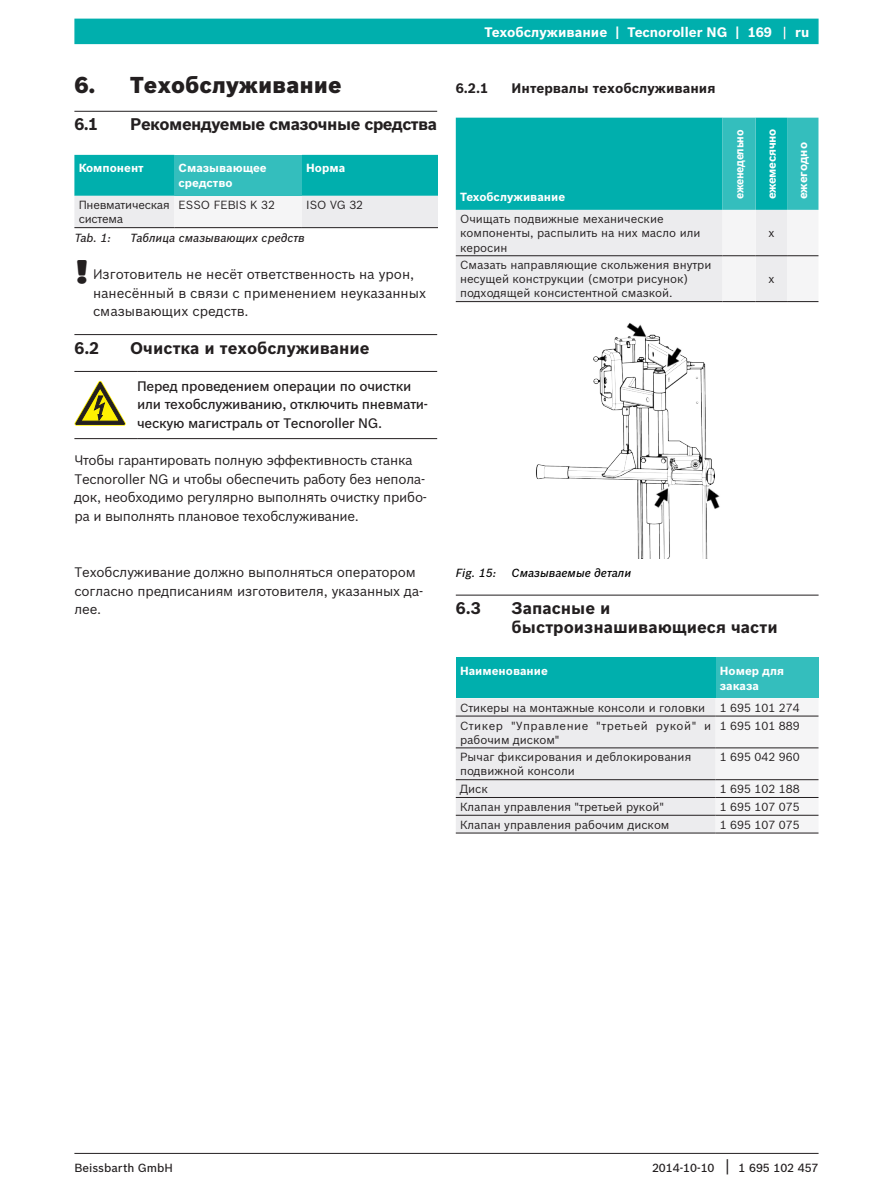
<style>
.page{position:relative;width:893px;height:1191px;background:#fff}
.page>*{position:absolute;margin:0;border:0;box-sizing:border-box;transform-origin:0 0}
.t1{font:900 22.5px "Bosch Sans";color:#231f20}
.t2{font:700 16.5px/18.6px "Bosch Sans";color:#231f20}
.t3{font:700 16.5px "Bosch Sans";letter-spacing:-.03em;color:#231f20}
.Bodytext_0-0{font:13.5px/18.6px "Bosch Sans";letter-spacing:-.01em;color:#231f20}
.Warning2Danger_0-0{font:500 13.5px/18.6px "Bosch Sans";letter-spacing:-.02em;color:#231f20}
.t4{font:700 13.5px "Bosch Sans";color:#fff}
.t5{font:700 13.5px "Bosch Sans";color:#231f20}
.TableContent_0-0{font:11.55px/14.1px "Bosch Sans";color:#231f20}
.TableHeader_0-0{font:700 11.55px/14.9px "Bosch Sans";color:#fff}
.TableContent_0-0-2{font:11.55px/14.1px "Bosch Sans";letter-spacing:.045em;color:#231f20}
.t6{font:500 11.55px "Bosch Sans";color:#231f20}
.t7{font:italic 500 11.55px "Bosch Sans";color:#231f20}
.t8{font:italic 500 11.55px "Bosch Sans";color:#000}
.TableContent_0-0-3{font:11.55px/14.1px "Bosch Sans";letter-spacing:-.02em;color:#231f20}
.TableHeader_0-0-2{font:700 11.55px "Bosch Sans";letter-spacing:-.03em;color:#fff;scale:.92 1}
.TableHeader_0-0-3{font:700 11.55px "Bosch Sans";letter-spacing:-.03em;color:#fff}
.s1{font-family:"AA Diagnostics";font-size:16.5px}
.s2{font-weight:400;font-size:16.5px}
</style>
<div class="page">
<hr style="left:74px;top:1153px;width:745px;height:1px;background:#231f20">
<div style="left:74px;top:19px;width:745px;height:25px;background:#00afad"></div>
<svg style="left:784px;top:27px;width:1px;height:12px"></svg>
<hr style="left:74px;top:111px;width:363px;height:1px;background:#231f20">
<hr style="left:74px;top:334px;width:363px;height:1px;background:#231f20">
<svg style="left:74px;top:155px;width:364px;height:72px;background:#5ac6c6"></svg>
<div style="left:174px;top:196px;width:128px;height:32px;background:#f5f5f6"></div>
<hr style="left:74px;top:227px;width:100px;height:1px;background:#231f20">
<hr style="left:174px;top:227px;width:128px;height:1px;background:#231f20">
<hr style="left:302px;top:227px;width:136px;height:1px;background:#231f20">
<hr style="left:74px;top:371px;width:63px;height:1px;background:#231f20">
<hr style="left:137px;top:371px;width:300px;height:1px;background:#231f20">
<hr style="left:74px;top:438px;width:63px;height:1px;background:#231f20">
<hr style="left:137px;top:438px;width:300px;height:1px;background:#231f20">
<svg style="left:74px;top:381px;width:52px;height:45px"></svg>
<svg style="left:456px;top:118px;width:362px;height:183px;background:#7acfcf"></svg>
<hr style="left:456px;top:255px;width:266px;height:1px;background:#231f20">
<hr style="left:456px;top:301px;width:266px;height:1px;background:#231f20">
<hr style="left:722px;top:255px;width:34px;height:1px;background:#231f20">
<hr style="left:722px;top:301px;width:34px;height:1px;background:#231f20">
<hr style="left:756px;top:255px;width:31px;height:1px;background:#231f20">
<hr style="left:756px;top:301px;width:31px;height:1px;background:#231f20">
<hr style="left:787px;top:255px;width:31px;height:1px;background:#231f20">
<hr style="left:787px;top:301px;width:31px;height:1px;background:#231f20">
<img style="left:536px;top:323px;width:184px;height:235px">
<hr style="left:456px;top:595px;width:363px;height:1px;background:#231f20">
<div style="left:456px;top:657px;width:260px;height:41px;background:#00afad"></div>
<div style="left:716px;top:657px;width:102px;height:41px;background:#34bebd"></div>
<svg style="left:456px;top:698px;width:362px;height:134px"></svg>
<hr style="left:456px;top:716px;width:260px;height:1px;background:#231f20">
<hr style="left:456px;top:747px;width:260px;height:1px;background:#231f20">
<hr style="left:716px;top:716px;width:102px;height:1px;background:#231f20">
<hr style="left:716px;top:747px;width:102px;height:1px;background:#231f20">
<hr style="left:456px;top:779px;width:260px;height:1px;background:#231f20">
<hr style="left:716px;top:779px;width:102px;height:1px;background:#231f20">
<hr style="left:456px;top:797px;width:260px;height:1px;background:#231f20">
<hr style="left:456px;top:815px;width:260px;height:1px;background:#231f20">
<hr style="left:716px;top:797px;width:102px;height:1px;background:#231f20">
<hr style="left:716px;top:815px;width:102px;height:1px;background:#231f20">
<hr style="left:456px;top:832px;width:260px;height:1px;background:#231f20">
<hr style="left:716px;top:832px;width:102px;height:1px;background:#231f20">
<p class="t1" style="left:74px;top:71px;width:269px">6. Техобслуживание</p>
<p class="t2" style="left:74px;top:115px;width:25px">6.1</p>
<p class="t3" style="left:130px;top:114px;width:308px">Рекомендуемые смазочные средства</p>
<p class="TableHeader_0-0" style="left:79px;top:161px;width:67px">Компонент</p>
<p class="TableHeader_0-0" style="left:179px;top:161px;width:90px">Смазывающее средство</p>
<p class="TableHeader_0-0" style="left:306px;top:161px;width:40px">Норма</p>
<p class="TableContent_0-0-3" style="left:79px;top:198px;width:93px">Пневматическая система</p>
<p class="TableContent_0-0" style="left:179px;top:198px;width:98px">ESSO FEBIS K 32</p>
<p class="TableContent_0-0" style="left:306px;top:198px;width:59px">ISO VG 32</p>
<p class="t7" style="left:74px;top:230px;width:38px">Tab. 1:</p>
<p class="t7" style="left:130px;top:230px;width:176px">Таблица смазывающих средств</p>
<p class="Bodytext_0-0" style="left:93px;top:265px;width:335px;text-indent:-19px"><span class="s1">!</span> Изготовитель не несёт ответственность на урон, нанесённый в связи с применением неуказанных смазывающих средств.</p>
<p class="t2" style="left:74px;top:338px;width:26px">6.2</p>
<p class="t2" style="left:130px;top:338px;width:241px">Очистка и техобслуживание</p>
<p class="Warning2Danger_0-0" style="left:137px;top:376px;width:292px">Перед проведением операции по очистки или техобслуживанию, отключить пневмати&shy;ческую магистраль от Tecnoroller NG.</p>
<p class="Bodytext_0-0" style="left:74px;top:451px;width:354px">Чтобы гарантировать полную эффективность станка Tecnoroller NG и чтобы обеспечить работу без непола&shy;док, необходимо регулярно выполнять очистку прибо&shy;ра и выполнять плановое техобслуживание.</p>
<p class="Bodytext_0-0" style="left:74px;top:562px;width:350px">Техобслуживание должно выполняться оператором согласно предписаниям изготовителя, указанных да&shy;лее.</p>
<p class="t4" style="left:484px;top:24px;width:289px">Техобслуживание | Tecnoroller NG | 169</p>
<p class="t5" style="left:456px;top:80px;width:34px">6.2.1</p>
<p class="t5" style="left:512px;top:80px;width:205px">Интервалы техобслуживания</p>
<p class="TableHeader_0-0" style="left:460px;top:190px;width:107px">Техобслуживание</p>
<p class="TableContent_0-0" style="left:460px;top:212px;width:242px">Очищать подвижные механические компоненты, распылить на них масло или керосин</p>
<p class="TableContent_0-0" style="left:460px;top:258px;width:253px">Смазать направляющие скольжения внутри несущей конструкции (смотри рисунок) подходящей консистентной смазкой.</p>
<p class="TableHeader_0-0-2" style="left:732px;top:199px;width:77px;rotate:-90deg">еженедельно</p>
<p class="TableHeader_0-0-3" style="left:764px;top:199px;width:72px;rotate:-90deg">ежемесячно</p>
<p class="TableContent_0-0" style="left:768px;top:226px;width:8px">x</p>
<p class="TableContent_0-0" style="left:768px;top:272px;width:8px">x</p>
<p class="t4" style="left:795px;top:24px;width:16px">ru</p>
<p class="TableHeader_0-0" style="left:796px;top:199px;width:59px;rotate:-90deg">ежегодно</p>
<p class="t8" style="left:456px;top:565px;width:42px">Fig. 15:</p>
<p class="t8" style="left:512px;top:565px;width:121px">Смазываемые детали</p>
<p class="t2" style="left:456px;top:599px;width:26px">6.3</p>
<p class="t2" style="left:512px;top:599px;width:268px">Запасные и быстроизнашивающиеся части</p>
<p class="TableHeader_0-0" style="left:460px;top:663px;width:89px">Наименование</p>
<p class="TableHeader_0-0" style="left:720px;top:663px;width:66px">Номер для заказа</p>
<p class="TableContent_0-0" style="left:460px;top:700px;width:247px">Стикеры на монтажные консоли и головки</p>
<p class="TableContent_0-0" style="left:720px;top:700px;width:81px">1 695 101 274</p>
<p class="TableContent_0-0-2" style="left:460px;top:718px;width:253px">Стикер "Управление "третьей рукой" и рабочим диском"</p>
<p class="TableContent_0-0" style="left:720px;top:718px;width:81px">1 695 101 889</p>
<p class="TableContent_0-0" style="left:460px;top:750px;width:233px">Рычаг фиксирования и деблокирования подвижной консоли</p>
<p class="TableContent_0-0" style="left:720px;top:750px;width:81px">1 695 042 960</p>
<p class="TableContent_0-0" style="left:460px;top:782px;width:29px">Диск</p>
<p class="TableContent_0-0" style="left:720px;top:782px;width:81px">1 695 102 188</p>
<p class="TableContent_0-0" style="left:460px;top:799px;width:205px">Клапан управления "третьей рукой"</p>
<p class="TableContent_0-0" style="left:720px;top:799px;width:81px">1 695 107 075</p>
<p class="TableContent_0-0" style="left:460px;top:817px;width:211px">Клапан управления рабочим диском</p>
<p class="TableContent_0-0" style="left:720px;top:817px;width:81px">1 695 107 075</p>
<p class="t6" style="left:74px;top:1161px;width:100px">Beissbarth GmbH</p>
<p class="t6" style="left:652px;top:1161px;width:168px">2014-10-10 <span class="s2">|</span> 1 695 102 457</p>
</div>
